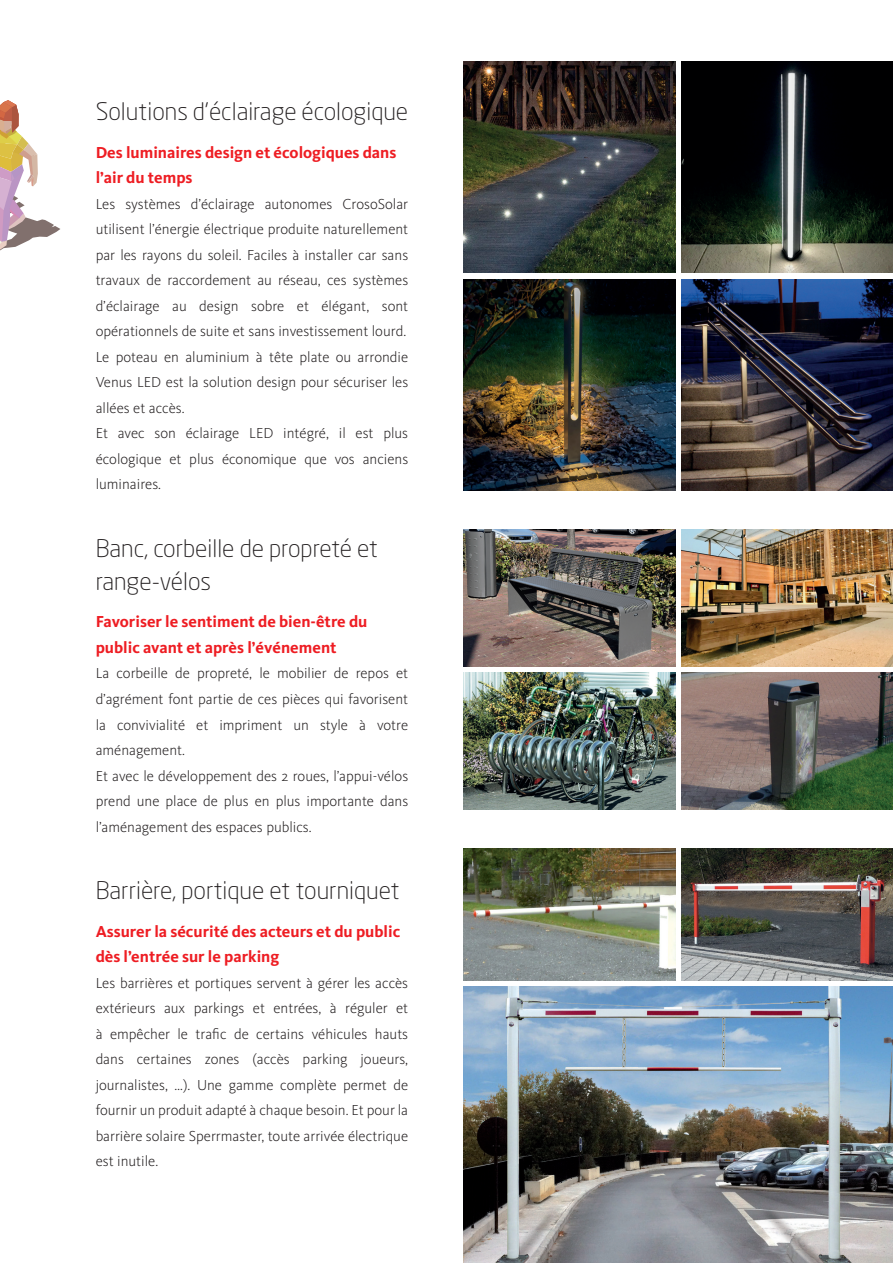
<style>
.page{position:relative;width:893px;height:1263px;background:#fff}
.page>*{position:absolute;margin:0;border:0;box-sizing:border-box;transform-origin:0 0}
.t1{font:300 24px/33px "Neo Sans Pro";color:#231f20}
.t2{font:700 16.5px/25.5px "Kievit Pro";color:#ee1d23}
.t3{font:300 15px/25.5px "Kievit Pro";color:#231f20}
</style>
<div class="page">
<svg style="left:0;top:100px;width:60px;height:151px"></svg>
<img style="left:464px;top:61px;width:211px;height:212px">
<img style="left:464px;top:279px;width:211px;height:211px">
<img style="left:681px;top:61px;width:212px;height:212px">
<img style="left:681px;top:279px;width:212px;height:211px">
<img style="left:464px;top:529px;width:211px;height:137px">
<img style="left:464px;top:672px;width:211px;height:137px">
<img style="left:681px;top:529px;width:212px;height:137px">
<img style="left:681px;top:672px;width:212px;height:137px">
<img style="left:464px;top:848px;width:211px;height:132px">
<img style="left:681px;top:848px;width:212px;height:132px">
<img style="left:464px;top:986px;width:429px;height:277px">
<h1 class="t1" style="left:96px;top:95px;width:314px">Solutions d’éclairage écologique</h1>
<p class="t2" style="left:96px;top:139px;width:302px">Des luminaires design et écologiques dans l’air du temps</p>
<p class="t3" style="left:96px;top:191px;width:314px">Les systèmes d’éclairage autonomes CrosoSolar utilisent l’énergie électrique produite naturellement par les rayons du soleil. Faciles à installer car sans travaux de raccordement au réseau, ces systèmes d’éclairage au design sobre et élégant, sont opérationnels de suite et sans investissement lourd.<br>Le poteau en aluminium à tête plate ou arrondie Venus LED est la solution design pour sécuriser les allées et accès.<br>Et avec son éclairage LED intégré, il est plus écologique et plus économique que vos anciens luminaires.</p>
<h1 class="t1" style="left:96px;top:531px;width:284px">Banc, corbeille de propreté et range-vélos</h1>
<p class="t2" style="left:96px;top:609px;width:273px">Favoriser le sentiment de bien-être du public avant et après l’événement</p>
<p class="t3" style="left:96px;top:660px;width:314px">La corbeille de propreté, le mobilier de repos et d’agrément font partie de ces pièces qui favorisent la convivialité et impriment un style à votre aménagement.<br>Et avec le développement des 2 roues, l’appui-vélos prend une place de plus en plus importante dans l’aménagement des espaces publics.</p>
<h1 class="t1" style="left:96px;top:873px;width:305px">Barrière, portique et tourniquet</h1>
<p class="t2" style="left:96px;top:918px;width:306px">Assurer la sécurité des acteurs et du public dès l’entrée sur le parking</p>
<p class="t3" style="left:96px;top:969px;width:314px;text-align:justify">Les barrières et portiques servent à gérer les accès extérieurs aux parkings et entrées, à réguler et à empêcher le trafic de certains véhicules hauts dans certaines zones (accès parking joueurs, journalistes, …). Une gamme complète permet de fournir un produit adapté à chaque besoin. Et pour la barrière solaire Sperrmaster, toute arrivée électrique est inutile.</p>
</div>
